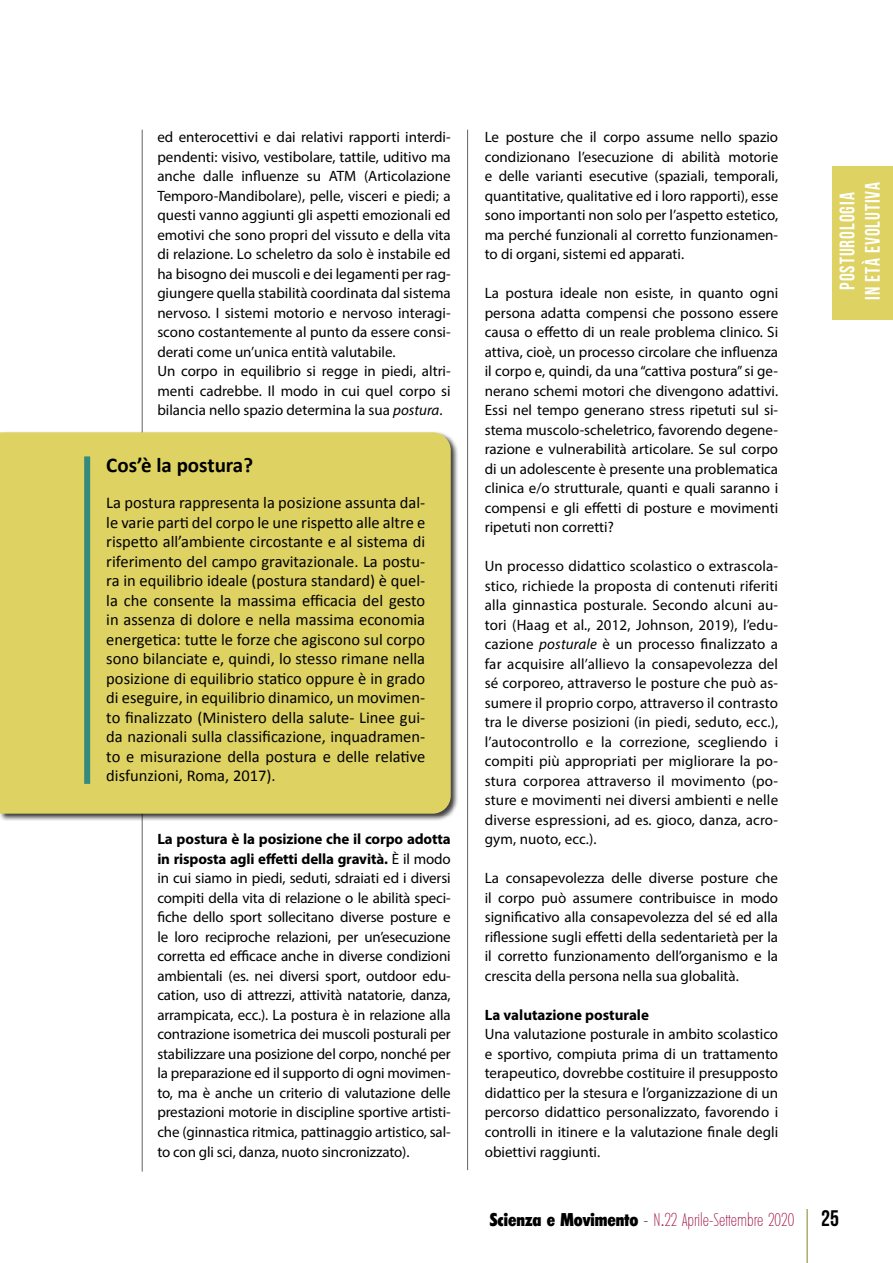
<style>
.page{position:relative;width:893px;height:1263px;background:#fff}
.page>*{position:absolute;margin:0;border:0;box-sizing:border-box;transform-origin:0 0}
.t1{font:21px/25.2px "Bebas Neue";letter-spacing:.05em;color:#fff;text-align:center;scale:.93 1}
.t2{font:700 21px "Calibri";color:#000}
.t3{font:200 condensed 18px "Limerick";color:#9e0d42;scale:.9 1}
.t4{font:16.5px/19.5px "Calibri";color:#000;text-align:justify}
.t5{font:15px/19.5px "Myriad Pro";color:#000;text-align:justify}
.t6{font:700 15px "Myriad Pro";color:#000}
.s1{font-style:italic}
.s2{font-weight:700}
.s3{font-weight:800;color:#000}
.s4{color:#000}
.s5{font-family:"Arial Narrow";font-weight:400;font-stretch:normal}
.s6{font-family:"Bebas Neue";font-weight:400;font-stretch:normal;font-size:22.5px;color:#000}
</style>
<div class="page">
<div style="left:833px;top:167px;width:60px;height:153px;background:#ddd262"></div>
<hr style="left:806px;top:1209px;width:2px;height:54px;background:#aaad72">
<hr style="left:142px;top:130px;width:1px;height:1041px;background:#636363">
<hr style="left:467px;top:130px;width:1px;height:1040px;background:#636363">
<div style="left:0;top:431px;width:458px;height:390px;background:#000;opacity:.75"></div>
<div style="left:0;top:432px;width:451px;height:382px;background:#ddd262"></div>
<div style="left:84px;top:456px;width:6px;height:328px;background:#348a7e"></div>
<p class="t5" style="left:157px;top:127px;width:295px;text-align:left">ed enterocettivi e dai relativi rapporti interdi&shy;pendenti: visivo, vestibolare, tattile, uditivo ma anche dalle influenze su ATM (Articolazione Temporo-Mandibolare), pelle, visceri e piedi; a questi vanno aggiunti gli aspetti emozionali ed emotivi che sono propri del vissuto e della vita di relazione. Lo scheletro da solo è instabile ed ha bisogno dei muscoli e dei legamenti per rag&shy;giungere quella stabilità coordinata dal sistema nervoso. I sistemi motorio e nervoso interagi&shy;scono costantemente al punto da essere consi&shy;derati come un’unica entità valutabile.<br>Un corpo in equilibrio si regge in piedi, altri&shy;menti cadrebbe. Il modo in cui quel corpo si bilancia nello spazio determina la sua <span class="s1">postura</span>.</p>
<h1 class="t2" style="left:106px;top:450px;width:148px">Cos’è la postura?</h1>
<p class="t4" style="left:106px;top:493px;width:320px">La postura rappresenta la posizione assunta dal&shy;le varie parti del corpo le une rispetto alle altre e rispetto all’ambiente circostante e al sistema di riferimento del campo gravitazionale. La postu&shy;ra in equilibrio ideale (postura standard) è quel&shy;la che consente la massima efficacia del gesto in assenza di dolore e nella massima economia energetica: tutte le forze che agiscono sul corpo sono bilanciate e, quindi, lo stesso rimane nella posizione di equilibrio statico oppure è in grado di eseguire, in equilibrio dinamico, un movimen&shy;to finalizzato (Ministero della salute- Linee gui&shy;da nazionali sulla classificazione, inquadramen&shy;to e misurazione della postura e delle relative disfunzioni, Roma, 2017).</p>
<p class="t5" style="left:157px;top:829px;width:295px"><span class="s2">La postura è la posizione che il corpo adotta in risposta agli effetti della gravità.</span> È il modo in cui siamo in piedi, seduti, sdraiati ed i diversi compiti della vita di relazione o le abilità speci&shy;fiche dello sport sollecitano diverse posture e le loro reciproche relazioni, per un’esecuzione corretta ed efficace anche in diverse condizioni ambientali (es. nei diversi sport, outdoor edu&shy;cation, uso di attrezzi, attività natatorie, danza, arrampicata, ecc.). La postura è in relazione alla contrazione isometrica dei muscoli posturali per stabilizzare una posizione del corpo, nonché per la preparazione ed il supporto di ogni movimen&shy;to, ma è anche un criterio di valutazione delle prestazioni motorie in discipline sportive artisti&shy;che (ginnastica ritmica, pattinaggio artistico, sal&shy;to con gli sci, danza, nuoto sincronizzato).</p>
<p class="t5" style="left:485px;top:127px;width:295px">Le posture che il corpo assume nello spazio condizionano l’esecuzione di abilità motorie e delle varianti esecutive (spaziali, temporali, quantitative, qualitative ed i loro rapporti), esse sono importanti non solo per l’aspetto estetico, ma perché funzionali al corretto funzionamen&shy;to di organi, sistemi ed apparati.</p>
<p class="t5" style="left:485px;top:283px;width:295px">La postura ideale non esiste, in quanto ogni persona adatta compensi che possono essere causa o effetto di un reale problema clinico. Si attiva, cioè, un processo circolare che influenza il corpo e, quindi, da una “cattiva postura” si ge&shy;nerano schemi motori che divengono adattivi.<br>Essi nel tempo generano stress ripetuti sul si&shy;stema muscolo-scheletrico, favorendo degene&shy;razione e vulnerabilità articolare. Se sul corpo di un adolescente è presente una problematica clinica e/o strutturale, quanti e quali saranno i compensi e gli effetti di posture e movimenti ripetuti non corretti?</p>
<p class="t5" style="left:485px;top:556px;width:295px">Un processo didattico scolastico o extrascola&shy;stico, richiede la proposta di contenuti riferiti alla ginnastica posturale. Secondo alcuni au&shy;tori (Haag et al., 2012, Johnson, 2019), l’edu&shy;cazione <span class="s1">posturale</span> è un processo finalizzato a far acquisire all’allievo la consapevolezza del sé corporeo, attraverso le posture che può as&shy;sumere il proprio corpo, attraverso il contrasto tra le diverse posizioni (in piedi, seduto, ecc.), l’autocontrollo e la correzione, scegliendo i compiti più appropriati per migliorare la po&shy;stura corporea attraverso il movimento (po&shy;sture e movimenti nei diversi ambienti e nelle diverse espressioni, ad es. gioco, danza, acro&shy;gym, nuoto, ecc.).</p>
<p class="t5" style="left:485px;top:868px;width:295px">La consapevolezza delle diverse posture che il corpo può assumere contribuisce in modo significativo alla consapevolezza del sé ed alla riflessione sugli effetti della sedentarietà per la il corretto funzionamento dell’organismo e la crescita della persona nella sua globalità.</p>
<p class="t6" style="left:485px;top:1005px;width:166px">La valutazione posturale</p>
<p class="t5" style="left:485px;top:1024px;width:295px">Una valutazione posturale in ambito scolastico e sportivo, compiuta prima di un trattamento terapeutico, dovrebbe costituire il presupposto didattico per la stesura e l’organizzazione di un percorso didattico personalizzato, favorendo i controlli in itinere e la valutazione finale degli obiettivi raggiunti.</p>
<h1 class="t1" style="left:834px;top:300px;width:128px;rotate:-90deg">POSTUROLOGIA<br>IN ETà EVOLUTIVA</h1>
<p class="t3" style="left:490px;top:1209px;width:390px"><span class="s3">Scienza e Movimento</span> <span class="s4">-</span> N<span class="s5">.</span>22 Aprile-Settembre 2020 <span class="s6">25</span></p>
</div>
